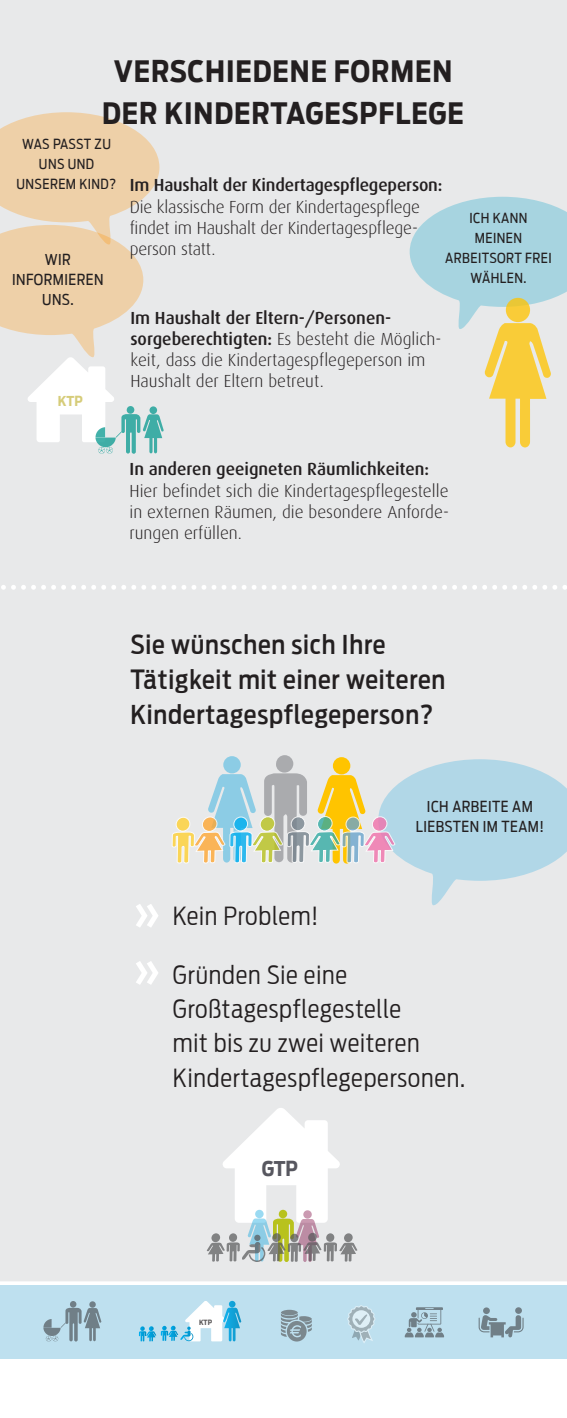
<style>
.page{position:relative;width:567px;height:1418px;background:#fff}
.page>*{position:absolute;margin:0;border:0;box-sizing:border-box;transform-origin:0 0}
.t1{font:700 29.5px/41.5px "Antenna Cond";letter-spacing:.03em;color:#231f20;text-align:center}
.t2{font:500 26px/35px "Antenna Cond";letter-spacing:.03em;color:#231f20}
.t3{font:300 25px/34.2px "Antenna Cond";letter-spacing:.03em;color:#231f20}
.t4{font:700 20.38px "Antenna Cond";color:#57575f}
.t5{font:300 17.5px/21.2px "Dax CE";color:#231f20}
.t6{font:500 17.5px "Dax CE";color:#231f20}
.t7{font:15px/19.9px "Antenna Cond";letter-spacing:.03em;color:#231f20;text-align:center}
.t8{font:13.75px/19.9px "Antenna Cond";letter-spacing:.03em;color:#231f20;text-align:center}
.t9{font:700 13.7px "Antenna Cond";color:#d6cc79}
.t10{font:700 7.17px "Antenna Cond";color:#231f20}
.s1{font-weight:500}
</style>
<div class="page">
<div style="left:0;top:0;width:567px;height:1281px;background:#e8e9ea"></div>
<div style="left:0;top:1284px;width:567px;height:74px;background:#bee0ef"></div>
<svg style="left:136px;top:960px;width:23px;height:24px"></svg>
<svg style="left:136px;top:903px;width:23px;height:24px"></svg>
<svg style="left:43px;top:1301px;width:58px;height:40px"></svg>
<svg style="left:281px;top:1309px;width:31px;height:32px"></svg>
<svg style="left:479px;top:1307px;width:45px;height:30px"></svg>
<svg style="left:347px;top:1305px;width:28px;height:38px"></svg>
<svg style="left:405px;top:1307px;width:39px;height:30px"></svg>
<svg style="left:410px;top:197px;width:157px;height:250px;background:#d1ddcf"></svg>
<svg style="left:172px;top:755px;width:395px;height:150px;background:#cddbd8"></svg>
<svg style="left:0;top:585px;width:567px;height:5px"></svg>
<svg style="left:0;top:112px;width:164px;height:342px;background:#e8dcc8"></svg>
<svg style="left:207px;top:1107px;width:150px;height:155px"></svg>
<svg style="left:139px;top:1300px;width:102px;height:41px"></svg>
<h1 class="t1" style="left:102px;top:51px;width:363px">VERSCHIEDENE FORMEN<br>DER KINDERTAGESPFLEGE</h1>
<p class="t8" style="left:22px;top:134px;width:90px">WAS PASST ZU<br>UNS UND</p>
<p class="t5" style="left:130px;top:174px;width:314px;text-indent:-113px"><sup>UNSEREM</sup> <sup>KIND?</sup> <span class="s1">Im Haushalt der Kindertagespflegeperson:<br></span>Die klassische Form der Kindertagespflege findet im Haushalt der Kindertagespflege&shy;person statt.</p>
<p class="t8" style="left:445px;top:208px;width:108px">ICH KANN<br>MEINEN<br>ARBEITSORT FREI<br>WÄHLEN.</p>
<p class="t7" style="left:12px;top:250px;width:93px">WIR<br>INFORMIEREN<br>UNS.</p>
<p class="t9" style="left:58px;top:393px;width:26px">KTP</p>
<p class="t5" style="left:130px;top:306px;width:312px"><span class="s1">Im Haushalt der Eltern-/Personen&shy;sorgeberechtigten:</span> Es besteht die Möglich&shy;keit, dass die Kindertagespflegeperson im Haushalt der Eltern betreut.</p>
<p class="t6" style="left:130px;top:458px;width:301px">In anderen geeigneten Räumlichkeiten:</p>
<p class="t5" style="left:130px;top:479px;width:321px;text-align:justify">Hier befindet sich die Kindertagespflegestelle in externen Räumen, die besondere Anforde&shy;rungen erfüllen.</p>
<h2 class="t2" style="left:130px;top:627px;width:317px">Sie wünschen sich Ihre<br>Tätigkeit mit einer weiteren<br>Kindertagespflegeperson?</h2>
<h3 class="t3" style="left:173px;top:899px;width:147px">Kein Problem!</h3>
<p class="t7" style="left:416px;top:796px;width:130px;line-height:20px">ICH ARBEITE AM<br>LIEBSTEN IM TEAM!</p>
<h3 class="t3" style="left:173px;top:957px;width:294px">Gründen Sie eine<br>Großtagespflegestelle<br>mit bis zu zwei weiteren<br>Kindertagespflegepersonen.</h3>
<p class="t4" style="left:262px;top:1156px;width:38px">GTP</p>
<p class="t10" style="left:199px;top:1317px;width:15px">KTP</p>
</div>
